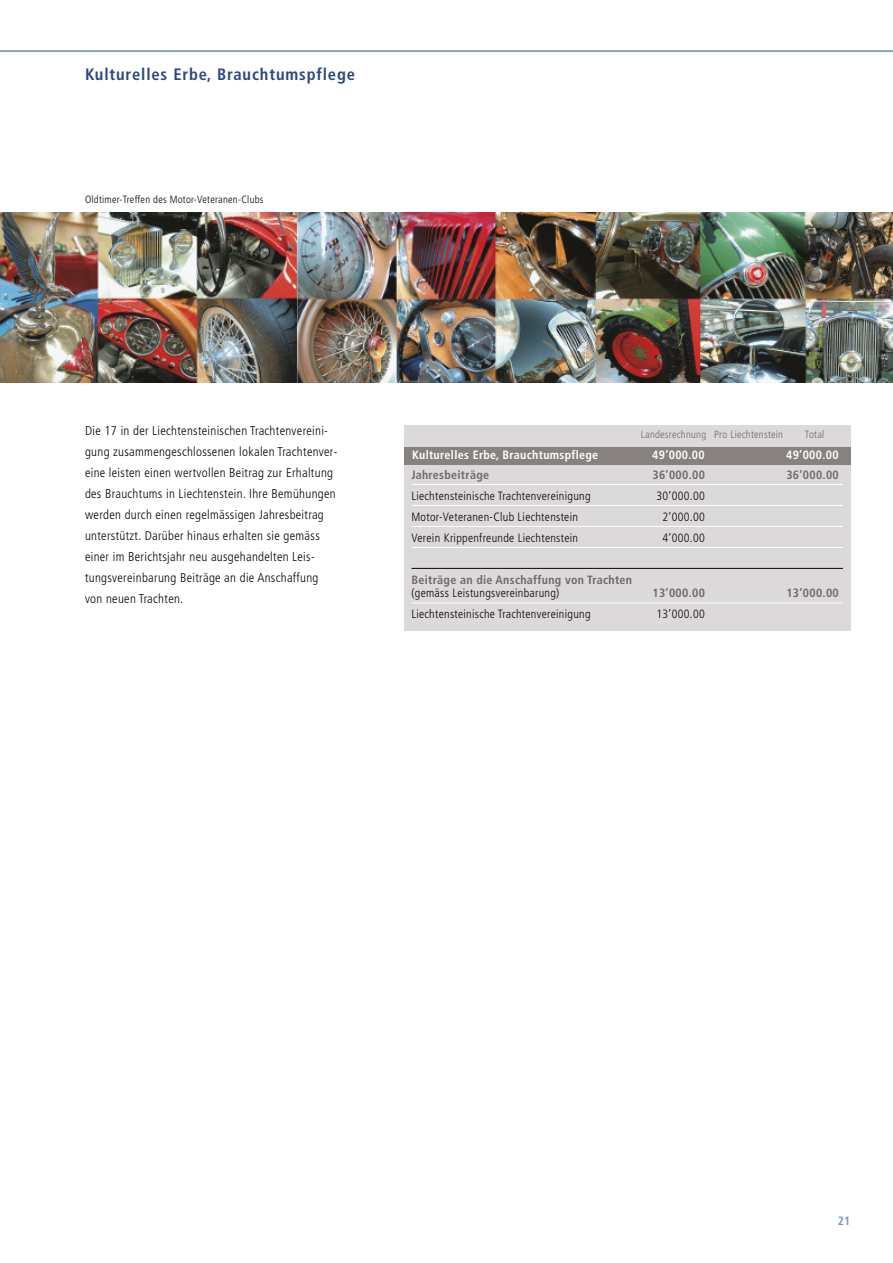
<style>
.page{position:relative;width:893px;height:1263px;background:#fff}
.page>*{position:absolute;margin:0;border:0;box-sizing:border-box;transform-origin:0 0}
.t1{font:700 condensed 16.5px "Frutiger";letter-spacing:.05em;color:#2b4882}
.t2{font:300 condensed 12.75px/21px "Frutiger";letter-spacing:.025em;color:#0f0300}
.t3{font:300 condensed 12px "Frutiger";letter-spacing:.025em;color:#0f0300}
.t4{font:700 condensed 12px "Frutiger";letter-spacing:.025em;color:#6f6866}
.t5{font:700 condensed 12px "Frutiger";letter-spacing:.025em;color:#fff}
.t6{font:700 condensed 12px "Frutiger";color:#8091b4}
.t7{font:300 condensed 10.5px "Frutiger";letter-spacing:.025em;color:#0f0300}
.t8{font:300 condensed 10.5px "Frutiger";letter-spacing:.025em;color:#6f6866}
</style>
<div class="page">
<hr style="left:0;top:51px;width:893px;height:1px;background:#2b4882">
<div style="left:404px;top:425px;width:446px;height:27px;background:#dbd9d9"></div>
<div style="left:404px;top:462px;width:446px;height:169px;background:#dbd9d9"></div>
<hr style="left:411px;top:484px;width:432px;height:1px;background:#fff">
<hr style="left:411px;top:505px;width:432px;height:1px;background:#fff">
<hr style="left:411px;top:526px;width:432px;height:1px;background:#fff">
<hr style="left:411px;top:547px;width:432px;height:1px;background:#fff">
<hr style="left:411px;top:568px;width:432px;height:1px;background:#0f0300">
<hr style="left:411px;top:603px;width:432px;height:1px;background:#fff">
<div style="left:404px;top:447px;width:446px;height:18px;background:#878180"></div>
<img style="left:0;top:213px;width:893px;height:170px">
<p class="t1" style="left:85px;top:68px;width:271px">Kulturelles Erbe, Brauchtumspflege</p>
<p class="t7" style="left:85px;top:196px;width:180px">Oldtimer-Treffen des Motor-Veteranen-Clubs</p>
<p class="t2" style="left:85px;top:421px;width:254px">Die 17 in der Liechtensteinischen Trachtenvereini&shy;gung zusammengeschlossenen lokalen Trachtenver&shy;eine leisten einen wertvollen Beitrag zur Erhaltung des Brauchtums in Liechtenstein. Ihre Bemühungen werden durch einen regelmässigen Jahresbeitrag unterstützt. Darüber hinaus erhalten sie gemäss einer im Berichtsjahr neu ausgehandelten Leis&shy;tungsvereinbarung Beiträge an die Anschaffung von neuen Trachten.</p>
<p class="t8" style="left:641px;top:430px;width:144px">Landesrechnung Pro Liechtenstein</p>
<p class="t8" style="left:805px;top:430px;width:21px">Total</p>
<p class="t5" style="left:412px;top:450px;width:188px">Kulturelles Erbe, Brauchtumspflege</p>
<p class="t5" style="left:652px;top:450px;width:54px">49’000.00</p>
<p class="t5" style="left:786px;top:450px;width:54px">49’000.00</p>
<p class="t4" style="left:411px;top:470px;width:79px">Jahresbeiträge</p>
<p class="t4" style="left:652px;top:470px;width:54px">36’000.00</p>
<p class="t4" style="left:786px;top:470px;width:54px">36’000.00</p>
<p class="t3" style="left:411px;top:491px;width:181px">Liechtensteinische Trachtenvereinigung</p>
<p class="t3" style="left:656px;top:491px;width:50px">30’000.00</p>
<p class="t3" style="left:411px;top:512px;width:168px">Motor-Veteranen-Club Liechtenstein</p>
<p class="t3" style="left:662px;top:512px;width:44px">2’000.00</p>
<p class="t3" style="left:411px;top:533px;width:168px">Verein Krippenfreunde Liechtenstein</p>
<p class="t3" style="left:662px;top:533px;width:44px">4’000.00</p>
<p class="t4" style="left:411px;top:575px;width:222px">Beiträge an die Anschaffung von Trachten</p>
<p class="t3" style="left:411px;top:588px;width:149px">(gemäss Leistungsvereinbarung)</p>
<p class="t4" style="left:652px;top:588px;width:54px">13’000.00</p>
<p class="t4" style="left:786px;top:588px;width:54px">13’000.00</p>
<p class="t3" style="left:411px;top:609px;width:181px">Liechtensteinische Trachtenvereinigung</p>
<p class="t3" style="left:656px;top:609px;width:50px">13’000.00</p>
<p class="t6" style="left:838px;top:1216px;width:14px">21</p>
</div>
